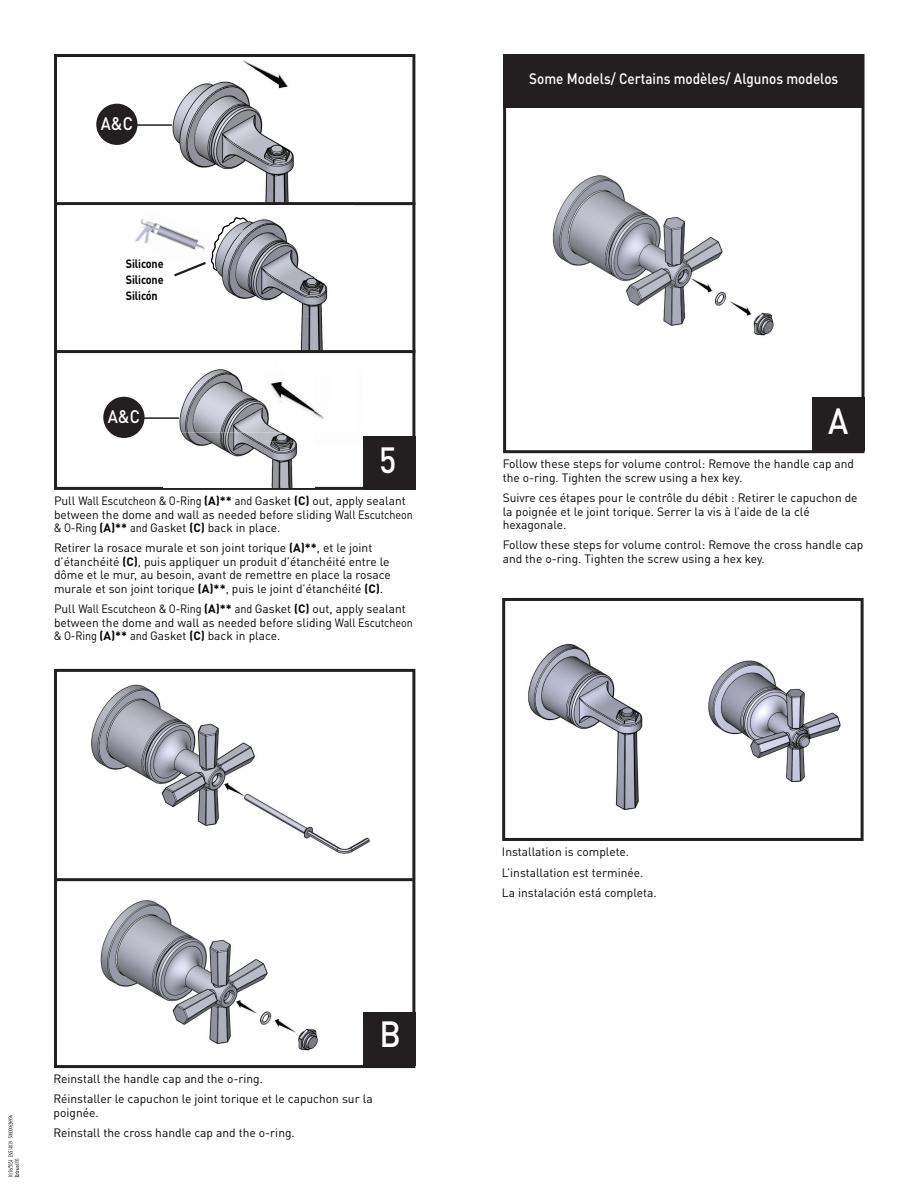
<style>
.page{position:relative;width:918px;height:1188px;background:#fff}
.page>*{position:absolute;margin:0;border:0;box-sizing:border-box;transform-origin:0 0}
.t1{font:500 36px "DIN Pro";color:#fff;scale:.9 1}
.t2{font:500 18px "DIN Pro";color:#fff;scale:.9 1}
.t3{font:500 15px "DIN Pro";color:#fff;scale:.9 1}
.t4{font:12px/13.5px "DIN Pro";color:#040504}
.t5{font:700 12px/15.8px "DIN Pro";letter-spacing:-.015em;color:#040504;text-align:justify;scale:.9 1}
.s1{font-weight:700}
</style>
<div class="page">
<svg style="left:54px;top:668px;width:362px;height:401px"></svg>
<svg style="left:503px;top:54px;width:362px;height:400px"></svg>
<div style="left:503px;top:54px;width:360px;height:54px;background:#231f20"></div>
<svg style="left:54px;top:54px;width:361px;height:436px"></svg>
<hr style="left:54px;top:202px;width:361px;height:3px;background:#231f20">
<img style="left:314px;top:366px;width:49px;height:80px">
<div style="left:66px;top:205px;width:288px;height:73px;background:#fff"></div>
<img style="left:161px;top:219px;width:189px;height:131px">
<div style="left:59px;top:353px;width:298px;height:79px;background:#fff"></div>
<img style="left:164px;top:369px;width:150px;height:119px">
<img style="left:257px;top:432px;width:57px;height:12px">
<svg style="left:237px;top:369px;width:50px;height:11px"></svg>
<img style="left:314px;top:410px;width:10px;height:10px">
<img style="left:261px;top:372px;width:53px;height:47px">
<img style="left:263px;top:372px;width:24px;height:8px">
<div style="left:363px;top:436px;width:52px;height:54px;background:#231f20"></div>
<div style="left:96px;top:104px;width:42px;height:41px;background:#231f20;border-radius:50%"></div>
<hr style="left:136px;top:124px;width:36px;height:2px;background:#231f20">
<div style="left:103px;top:397px;width:42px;height:41px;background:#231f20;border-radius:50%"></div>
<hr style="left:143px;top:417px;width:36px;height:2px;background:#231f20">
<hr style="left:54px;top:350px;width:361px;height:3px;background:#231f20">
<div style="left:169px;top:287px;width:44px;height:53px;background:#fff"></div>
<svg style="left:502px;top:598px;width:362px;height:243px"></svg>
<div style="left:363px;top:1012px;width:52px;height:54px;background:#231f20"></div>
<hr style="left:54px;top:878px;width:359px;height:3px;background:#231f20">
<div style="left:812px;top:397px;width:53px;height:54px;background:#231f20"></div>
<svg style="left:135px;top:217px;width:113px;height:61px"></svg>
<svg style="left:8px;top:1115px;width:11px;height:62px"></svg>
<h2 class="t2" style="left:101px;top:109px;width:37px">A&amp;C</h2>
<p class="t5" style="left:126px;top:256px;width:43px">Silicone Silicone Silicón</p>
<h2 class="t2" style="left:108px;top:402px;width:37px">A&amp;C</h2>
<h1 class="t1" style="left:379px;top:431px;width:21px">5</h1>
<p class="t4" style="left:54px;top:493px;width:360px">Pull Wall Escutcheon &amp; O-Ring <span class="s1">(A)**</span> and Gasket <span class="s1">(C)</span> out, apply sealant between the dome and wall as needed before sliding Wall Escutcheon &amp; O-Ring <span class="s1">(A)**</span> and Gasket <span class="s1">(C)</span> back in place.</p>
<p class="t4" style="left:54px;top:541px;width:338px">Retirer la rosace murale et son joint torique <span class="s1">(A)**</span>, et le joint d’étanchéité <span class="s1">(C)</span>, puis appliquer un produit d’étanchéité entre le dôme et le mur, au besoin, avant de remettre en place la rosace murale et son joint torique <span class="s1">(A)**</span>, puis le joint d’étanchéité <span class="s1">(C)</span>.</p>
<p class="t4" style="left:54px;top:601px;width:360px">Pull Wall Escutcheon &amp; O-Ring <span class="s1">(A)**</span> and Gasket <span class="s1">(C)</span> out, apply sealant between the dome and wall as needed before sliding Wall Escutcheon &amp; O-Ring <span class="s1">(A)**</span> and Gasket <span class="s1">(C)</span> back in place.</p>
<h1 class="t1" style="left:379px;top:1005px;width:25px">B</h1>
<p class="t4" style="left:54px;top:1068px;width:321px;line-height:20.2px">Reinstall the handle cap and the o-ring.<br>Réinstaller le capuchon le joint torique et le capuchon sur la</p>
<p class="t4" style="left:54px;top:1102px;width:243px;line-height:20.2px">poignée.<br>Reinstall the cross handle cap and the o-ring.</p>
<p class="t3" style="left:529px;top:66px;width:345px">Some Models/ Certains modèles/ Algunos modelos</p>
<h1 class="t1" style="left:828px;top:392px;width:24px">A</h1>
<p class="t4" style="left:503px;top:457px;width:353px">Follow these steps for volume control: Remove the handle cap and the o-ring. Tighten the screw using a hex key.</p>
<p class="t4" style="left:503px;top:490px;width:356px">Suivre ces étapes pour le contrôle du débit : Retirer le capuchon de la poignée et le joint torique. Serrer la vis à l’aide de la clé hexagonale.</p>
<p class="t4" style="left:503px;top:537px;width:362px">Follow these steps for volume control: Remove the cross handle cap and the o-ring. Tighten the screw using a hex key.</p>
<p class="t4" style="left:502px;top:841px;width:156px;line-height:20.2px">Installation is complete.<br>L’installation est terminée.<br>La instalación está completa.</p>
</div>
